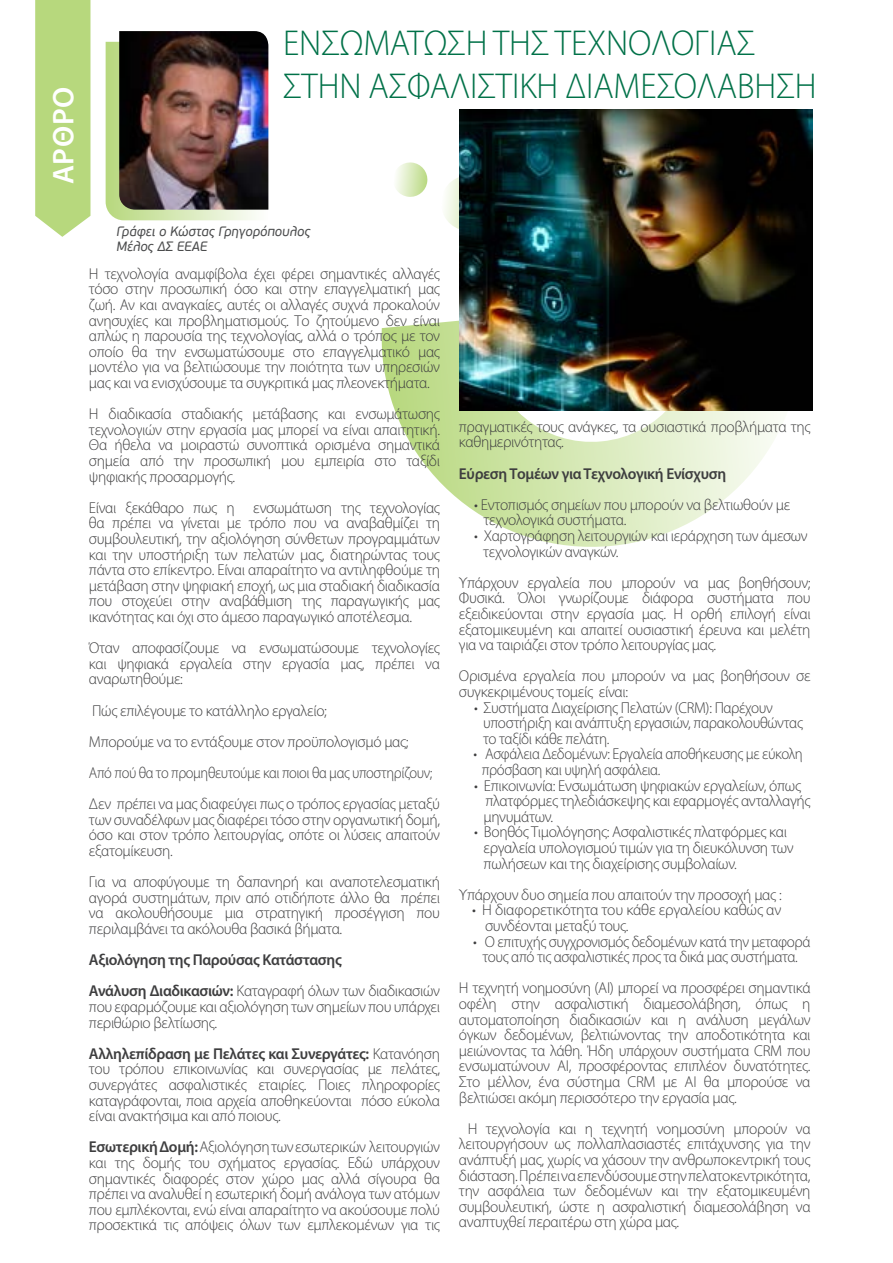
<style>
.page{position:relative;width:893px;height:1263px;background:#fff}
.page>*{position:absolute;margin:0;border:0;box-sizing:border-box;transform-origin:0 0}
.t1{font:300 36.15px "Myriad Pro";color:#007148;scale:.96 1}
.t2{font:600 30px "Myriad Pro";letter-spacing:.02em;color:#fff}
.t3{font:300 15.75px/15.6px "Myriad Pro";letter-spacing:-.02em;color:#3e3e3f;text-align:justify}
.t4{font:300 15.75px/15.6px "Myriad Pro";letter-spacing:-.02em;color:#3e3e3f;scale:.96 1}
.t5{font:300 15.75px "Myriad Pro";letter-spacing:-.02em;color:#3e3e3f;scale:.94 1}
.t6{font:600 15.75px "Myriad Pro";letter-spacing:-.02em;color:#3e3e3f}
.t7{font:300 15.75px "Myriad Pro";letter-spacing:-.02em;color:#3e3e3f;scale:.92 1}
.t8{font:italic 13.5px "PF Beau Sans Pro";color:#4b4c4d}
.s1{font-weight:600}
</style>
<div class="page">
<svg style="left:381px;top:320px;width:431px;height:227px"></svg>
<svg style="left:444px;top:177px;width:15px;height:52px"></svg>
<svg style="left:395px;top:162px;width:33px;height:35px"></svg>
<svg style="left:106px;top:42px;width:150px;height:178px"></svg>
<div style="left:35px;top:0;width:55px;height:237px;background:#b7d87d"></div>
<img style="left:119px;top:31px;width:149px;height:179px">
<img style="left:459px;top:110px;width:353px;height:300px">
<p class="t2" style="left:44px;top:184px;width:99px;rotate:-90deg">ΑΡΘΡΟ</p>
<p class="t1" style="left:283px;top:21px;width:493px">ΕΝΣΩΜΆΤΩΣΗ ΤΗΣ ΤΕΧΝΟΛΟΓΊΑΣ</p>
<p class="t1" style="left:283px;top:64px;width:557px">ΣΤΗΝ ΑΣΦΑΛΙ ΣΤΙ ΚΉ ΔΙΑΜΕΣΟΛΆΒΗΣΗ</p>
<p class="t8" style="left:116px;top:224px;width:196px">Γράφει ο Κώστας Γρηγορόπουλος</p>
<p class="t8" style="left:116px;top:239px;width:93px">Μέλος ΔΣ ΕΕΑΕ</p>
<p class="t3" style="left:89px;top:266px;width:353px">Η τεχνολογία αναμφίβολα έχει φέρει σημαντικές αλλαγές τόσο στην προσωπική όσο και στην επαγγελματική μας ζωή. Αν και αναγκαίες, αυτές οι αλλαγές συχνά προκαλούν ανησυχίες και προβληματισμούς. Το ζητούμενο δεν είναι απλώς η παρουσία της τεχνολογίας, αλλά ο τρόπος με τον οποίο θα την ενσωματώσουμε στο επαγγελματικό μας μοντέλο για να βελτιώσουμε την ποιότητα των υπηρεσιών μας και να ενισχύσουμε τα συγκριτικά μας πλεονεκτήματα.</p>
<p class="t3" style="left:89px;top:406px;width:353px">Η διαδικασία σταδιακής μετάβασης και ενσωμάτωσης τεχνολογιών στην εργασία μας μπορεί να είναι απαιτητική.<br>Θα ήθελα να μοιραστώ συνοπτικά ορισμένα σημαντικά σημεία από την προσωπική μου εμπειρία στο ταξίδι ψηφιακής προσαρμογής.</p>
<p class="t3" style="left:89px;top:500px;width:353px">Είναι ξεκάθαρο πως η ενσωμάτωση της τεχνολογίας θα πρέπει να γίνεται με τρόπο που να αναβαθμίζει τη συμβουλευτική, την αξιολόγηση σύνθετων προγραμμάτων και την υποστήριξη των πελατών μας, διατηρώντας τους πάντα στο επίκεντρο. Είναι απαραίτητο να αντιληφθούμε τη μετάβαση στην ψηφιακή εποχή, ως μια σταδιακή διαδικασία που στοχεύει στην αναβάθμιση της παραγωγικής μας ικανότητας και όχι στο άμεσο παραγωγικό αποτέλεσμα.</p>
<p class="t3" style="left:89px;top:640px;width:352px">Όταν αποφασίζουμε να ενσωματώσουμε τεχνολογίες και ψηφιακά εργαλεία στην εργασία μας, πρέπει να αναρωτηθούμε:</p>
<p class="t3" style="left:92px;top:702px;width:236px">Πώς επιλέγουμε το κατάλληλο εργαλείο;</p>
<p class="t3" style="left:89px;top:734px;width:321px">Μπορούμε να το εντάξουμε στον προϋπολογισμό μας;</p>
<p class="t7" style="left:89px;top:763px;width:375px">Από πού θα το προμηθευτούμε και ποιοι θα μας υποστηρίζουν;</p>
<p class="t3" style="left:89px;top:796px;width:353px">Δεν πρέπει να μας διαφεύγει πως ο τρόπος εργασίας μεταξύ των συναδέλφων μας διαφέρει τόσο στην οργανωτική δομή, όσο και στον τρόπο λειτουργίας, οπότε οι λύσεις απαιτούν εξατομίκευση.</p>
<p class="t3" style="left:89px;top:874px;width:353px">Για να αποφύγουμε τη δαπανηρή και αναποτελεσματική αγορά συστημάτων, πριν από οτιδήποτε άλλο θα πρέπει να ακολουθήσουμε μια στρατηγική προσέγγιση που περιλαμβάνει τα ακόλουθα βασικά βήματα.</p>
<p class="t6" style="left:89px;top:950px;width:254px">Αξιολόγηση της Παρούσας Κατάστασης</p>
<p class="t3" style="left:89px;top:983px;width:353px"><span class="s1">Ανάλυση Διαδικασιών:</span> Καταγραφή όλων των διαδικασιών που εφαρμόζουμε και αξιολόγηση των σημείων που υπάρχει περιθώριο βελτίωσης.</p>
<p class="t3" style="left:89px;top:1046px;width:353px"><span class="s1">Αλληλεπίδραση με Πελάτες και Συνεργάτες:</span> Κατανόηση του τρόπου επικοινωνίας και συνεργασίας με πελάτες, συνεργάτες ασφαλιστικές εταιρίες. Ποιες πληροφορίες καταγράφονται, ποια αρχεία αποθηκεύονται πόσο εύκολα είναι ανακτήσιμα και από ποιους.</p>
<p class="t3" style="left:89px;top:1139px;width:353px"><span class="s1">Εσωτερική Δομή:</span>Αξιολόγηση των εσωτερικών λειτουργιών και της δομής του σχήματος εργασίας. Εδώ υπάρχουν σημαντικές διαφορές στον χώρο μας αλλά σίγουρα θα πρέπει να αναλυθεί η εσωτερική δομή ανάλογα των ατόμων που εμπλέκονται, ενώ είναι απαραίτητο να ακούσουμε πολύ προσεκτικά τις απόψεις όλων των εμπλεκομένων για τις</p>
<p class="t3" style="left:459px;top:419px;width:353px">πραγματικές τους ανάγκες, τα ουσιαστικά προβλήματα της καθημερινότητας.</p>
<p class="t6" style="left:459px;top:463px;width:269px">Εύρεση Τομέων για Τεχνολογική Ενίσχυση</p>
<p class="t3" style="left:484px;top:497px;width:308px;text-indent:-9px">• Εντοπισμός σημείων που μπορούν να βελτιωθούν με τεχνολογικά συστήματα.</p>
<p class="t3" style="left:474px;top:528px;width:335px">• Χαρτογράφηση λειτουργιών και ιεράρχηση των άμεσων</p>
<p class="t3" style="left:483px;top:543px;width:137px">τεχνολογικών αναγκών.</p>
<p class="t3" style="left:459px;top:575px;width:353px">Υπάρχουν εργαλεία που μπορούν να μας βοηθήσουν; Φυσικά. Όλοι γνωρίζουμε διάφορα συστήματα που εξειδικεύονται στην εργασία μας. Η ορθή επιλογή είναι εξατομικευμένη και απαιτεί ουσιαστική έρευνα και μελέτη για να ταιριάζει στον τρόπο λειτουργίας μας.</p>
<p class="t3" style="left:459px;top:668px;width:353px">Ορισμένα εργαλεία που μπορούν να μας βοηθήσουν σε συγκεκριμένους τομείς είναι:</p>
<p class="t4" style="left:483px;top:699px;width:335px;text-indent:-9px">• Συστήματα Διαχείρισης Πελατών (CRM): Παρέχουν υποστήριξη και ανάπτυξη εργασιών, παρακολουθώντας</p>
<p class="t4" style="left:483px;top:731px;width:133px">το ταξίδι κάθε πελάτη.</p>
<p class="t5" style="left:473px;top:745px;width:352px">• Ασφάλεια Δεδομένων: Εργαλεία αποθήκευσης με εύκολη</p>
<p class="t5" style="left:482px;top:760px;width:191px">πρόσβαση και υψηλή ασφάλεια.</p>
<p class="t3" style="left:485px;top:777px;width:327px;text-indent:-11px">• Επικοινωνία: Ενσωμάτωση ψηφιακών εργαλείων, όπως πλατφόρμες τηλεδιάσκεψης και εφαρμογές ανταλλαγής</p>
<p class="t3" style="left:484px;top:809px;width:71px">μηνυμάτων.</p>
<p class="t3" style="left:474px;top:824px;width:321px;text-align:center">• Βοηθός Τιμολόγησης: Ασφαλιστικές πλατφόρμες και εργαλεία υπολογισμού τιμών για τη διευκόλυνση των</p>
<p class="t3" style="left:484px;top:855px;width:255px">πωλήσεων και της διαχείρισης συμβολαίων.</p>
<p class="t3" style="left:459px;top:887px;width:324px">Υπάρχουν δυο σημεία που απαιτούν την προσοχή μας :</p>
<p class="t3" style="left:485px;top:902px;width:298px;text-indent:-13px">• Η διαφορετικότητα του κάθε εργαλείου καθώς αν συνδέονται μεταξύ τους.</p>
<p class="t4" style="left:473px;top:933px;width:353px">• Ο επιτυχής συγχρονισμός δεδομένων κατά την μεταφορά</p>
<p class="t4" style="left:482px;top:949px;width:330px">τους από τις ασφαλιστικές προς τα δικά μας συστήματα.</p>
<p class="t3" style="left:459px;top:980px;width:353px">Η τεχνητή νοημοσύνη (AI) μπορεί να προσφέρει σημαντικά οφέλη στην ασφαλιστική διαμεσολάβηση, όπως η αυτοματοποίηση διαδικασιών και η ανάλυση μεγάλων όγκων δεδομένων, βελτιώνοντας την αποδοτικότητα και μειώνοντας τα λάθη. Ήδη υπάρχουν συστήματα CRM που ενσωματώνουν AI, προσφέροντας επιπλέον δυνατότητες.<br>Στο μέλλον, ένα σύστημα CRM με AI θα μπορούσε να βελτιώσει ακόμη περισσότερο την εργασία μας.</p>
<p class="t3" style="left:459px;top:1121px;width:353px;text-indent:9px">Η τεχνολογία και η τεχνητή νοημοσύνη μπορούν να λειτουργήσουν ως πολλαπλασιαστές επιτάχυνσης για την ανάπτυξή μας, χωρίς να χάσουν την ανθρωποκεντρική τους διάσταση. Πρέπει να επενδύσουμε στην πελατοκεντρικότητα, την ασφάλεια των δεδομένων και την εξατομικευμένη συμβουλευτική, ώστε η ασφαλιστική διαμεσολάβηση να αναπτυχθεί περαιτέρω στη χώρα μας.</p>
</div>
